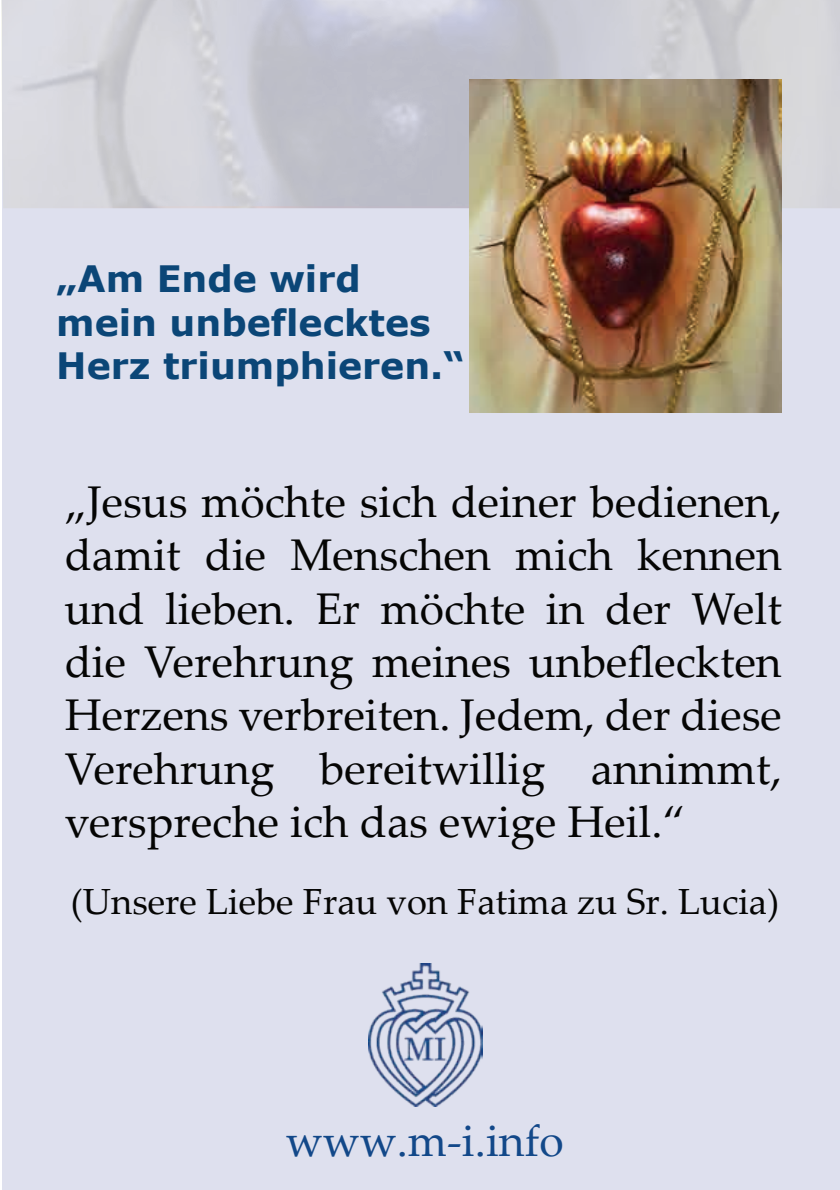
<style>
.page{position:relative;width:840px;height:1190px;background:#fff}
.page>*{position:absolute;margin:0;border:0;box-sizing:border-box;transform-origin:0 0}
.t1{font:44.4px/53.4px "Palatino Linotype";color:#050504;text-align:justify}
.t2{font:44.4px "Palatino Linotype";color:#124889}
.t3{font:700 36.4px/43.6px "Verdana";color:#0b4677}
.t4{font:36.4px "Palatino Linotype";color:#050504}
</style>
<div class="page">
<div style="left:3px;top:0;width:837px;height:1190px;background:#dee0ee"></div>
<img style="left:369px;top:963px;width:113px;height:144px">
<svg style="left:2px;top:0;width:838px;height:206px"></svg>
<img style="left:469px;top:79px;width:313px;height:334px">
<p class="t3" style="left:56px;top:256px;width:410px">„Am Ende wird mein unbeflecktes<br>Herz triumphieren.“</p>
<p class="t1" style="left:65px;top:474px;width:719px">„Jesus möchte sich deiner bedienen, damit die Menschen mich kennen und lieben. Er möchte in der Welt die Verehrung meines unbefleckten Herzens verbreiten. Jedem, der diese Verehrung bereitwillig annimmt, verspreche ich das ewige Heil.“</p>
<p class="t4" style="left:71px;top:875px;width:710px">(Unsere Liebe Frau von Fatima zu Sr. Lucia)</p>
<p class="t2" style="left:286px;top:1110px;width:280px">www.m-i.info</p>
</div>
